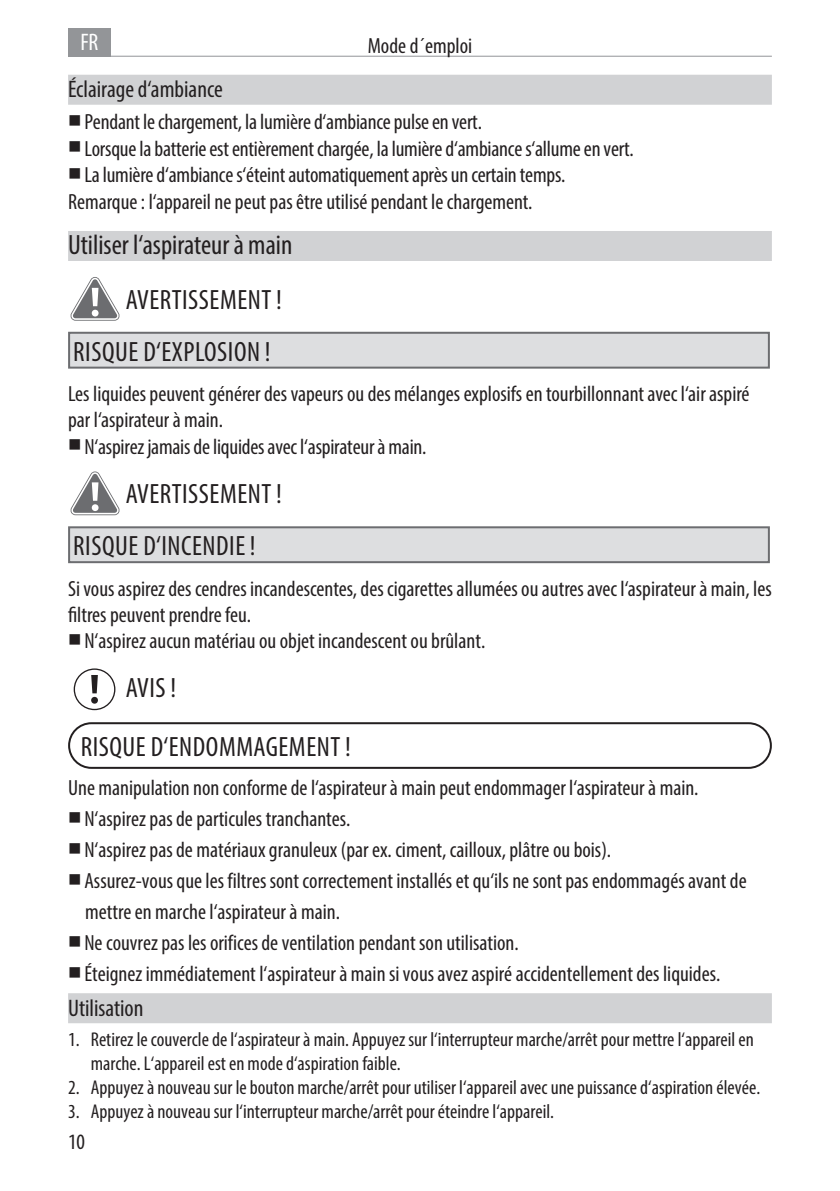
<style>
.page{position:relative;width:840px;height:1191px;background:#fff}
.page>*{position:absolute;margin:0;border:0;box-sizing:border-box;transform-origin:0 0}
.t1{font:condensed 28px/52.2px "Myriad Pro";letter-spacing:.02em;color:#231f20}
.t2{font:condensed 28px/54.8px "Myriad Pro";color:#231f20}
.t3{font:condensed 24px "Myriad Pro";color:#231f20}
.t4{font:condensed 24px "Myriad Pro";color:#fff}
.t5{font:condensed 22px/31px "Myriad Pro";color:#231f20}
.t6{font:condensed 20px/24px "Myriad Pro";color:#231f20}
</style>
<div class="page">
<div style="left:68px;top:28px;width:43px;height:29px;background:#939598"></div>
<hr style="left:68px;top:56px;width:703px;height:1px;background:#939598">
<div style="left:68px;top:75px;width:703px;height:30px;background:#d1d2d4"></div>
<div style="left:68px;top:231px;width:703px;height:30px;background:#d1d2d4"></div>
<div style="left:68px;top:993px;width:703px;height:30px;background:#d1d2d4"></div>
<svg style="left:70px;top:277px;width:50px;height:44px"></svg>
<div style="left:69px;top:333px;width:699px;height:34px;background:#dddee0"></div>
<div style="left:68px;top:332px;width:701px;height:36px;border:2px solid #6c6d70"></div>
<svg style="left:74px;top:515px;width:42px;height:1px"></svg>
<svg style="left:70px;top:471px;width:50px;height:44px"></svg>
<div style="left:69px;top:527px;width:699px;height:35px;background:#dddee0"></div>
<div style="left:68px;top:526px;width:701px;height:37px;border:2px solid #6c6d70"></div>
<svg style="left:74px;top:668px;width:41px;height:42px"></svg>
<div style="left:68px;top:722px;width:703px;height:47px;border:2px solid #231f20;border-radius:22px"></div>
<p class="t4" style="left:80px;top:28px;width:20px">FR</p>
<p class="t5" style="left:367px;top:29px;width:106px">Mode d´emploi</p>
<p class="t3" style="left:68px;top:75px;width:156px">Éclairage d‘ambiance</p>
<p class="t5" style="left:84px;top:106px;width:399px">Pendant le chargement, la lumière d‘ambiance pulse en vert.</p>
<p class="t5" style="left:84px;top:133px;width:550px">Lorsque la batterie est entièrement chargée, la lumière d‘ambiance s‘allume en vert.</p>
<p class="t5" style="left:84px;top:159px;width:482px">La lumière d‘ambiance s‘éteint automatiquement après un certain temps.</p>
<p class="t5" style="left:68px;top:186px;width:465px">Remarque : l‘appareil ne peut pas être utilisé pendant le chargement.</p>
<p class="t2" style="left:126px;top:217px;width:168px;text-indent:-58px">Utiliser l‘aspirateur à main<br>AVERTISSEMENT !</p>
<p class="t1" style="left:73px;top:325px;width:199px">RISQUE D‘EXPLOSION !</p>
<p class="t5" style="left:68px;top:378px;width:682px">Les liquides peuvent générer des vapeurs ou des mélanges explosifs en tourbillonnant avec l‘air aspiré</p>
<p class="t5" style="left:68px;top:404px;width:156px">par l‘aspirateur à main.</p>
<p class="t5" style="left:84px;top:431px;width:343px">N‘aspirez jamais de liquides avec l‘aspirateur à main.</p>
<p class="t1" style="left:73px;top:467px;width:210px;text-indent:52px">AVERTISSEMENT !<br>RISQUE D‘INCENDIE !</p>
<p class="t5" style="left:68px;top:572px;width:704px">Si vous aspirez des cendres incandescentes, des cigarettes allumées ou autres avec l‘aspirateur à main, les</p>
<p class="t5" style="left:68px;top:599px;width:184px">filtres peuvent prendre feu.</p>
<p class="t5" style="left:84px;top:625px;width:402px">N‘aspirez aucun matériau ou objet incandescent ou brûlant.</p>
<p class="t1" style="left:126px;top:661px;width:52px">AVIS !</p>
<p class="t1" style="left:81px;top:720px;width:271px">RISQUE D‘ENDOMMAGEMENT !</p>
<p class="t5" style="left:84px;top:772px;width:663px;text-indent:-16px">Une manipulation non conforme de l‘aspirateur à main peut endommager l‘aspirateur à main.<br>N‘aspirez pas de particules tranchantes.<br>N‘aspirez pas de matériaux granuleux (par ex. ciment, cailloux, plâtre ou bois).<br>Assurez-vous que les filtres sont correctement installés et qu‘ils ne sont pas endommagés avant de mettre en marche l‘aspirateur à main.<br>Ne couvrez pas les orifices de ventilation pendant son utilisation.<br>Éteignez immédiatement l‘aspirateur à main si vous avez aspiré accidentellement des liquides.</p>
<p class="t3" style="left:68px;top:993px;width:77px">Utilisation</p>
<p class="t6" style="left:91px;top:1026px;width:664px;text-indent:-23px">1. Retirez le couvercle de l‘aspirateur à main. Appuyez sur l‘interrupteur marche/arrêt pour mettre l‘appareil en marche. L‘appareil est en mode d‘aspiration faible.</p>
<p class="t6" style="left:68px;top:1074px;width:693px">2. Appuyez à nouveau sur le bouton marche/arrêt pour utiliser l‘appareil avec une puissance d‘aspiration élevée.</p>
<p class="t6" style="left:68px;top:1098px;width:487px">3. Appuyez à nouveau sur l‘interrupteur marche/arrêt pour éteindre l‘appareil.</p>
<p class="t5" style="left:68px;top:1126px;width:18px">10</p>
</div>
